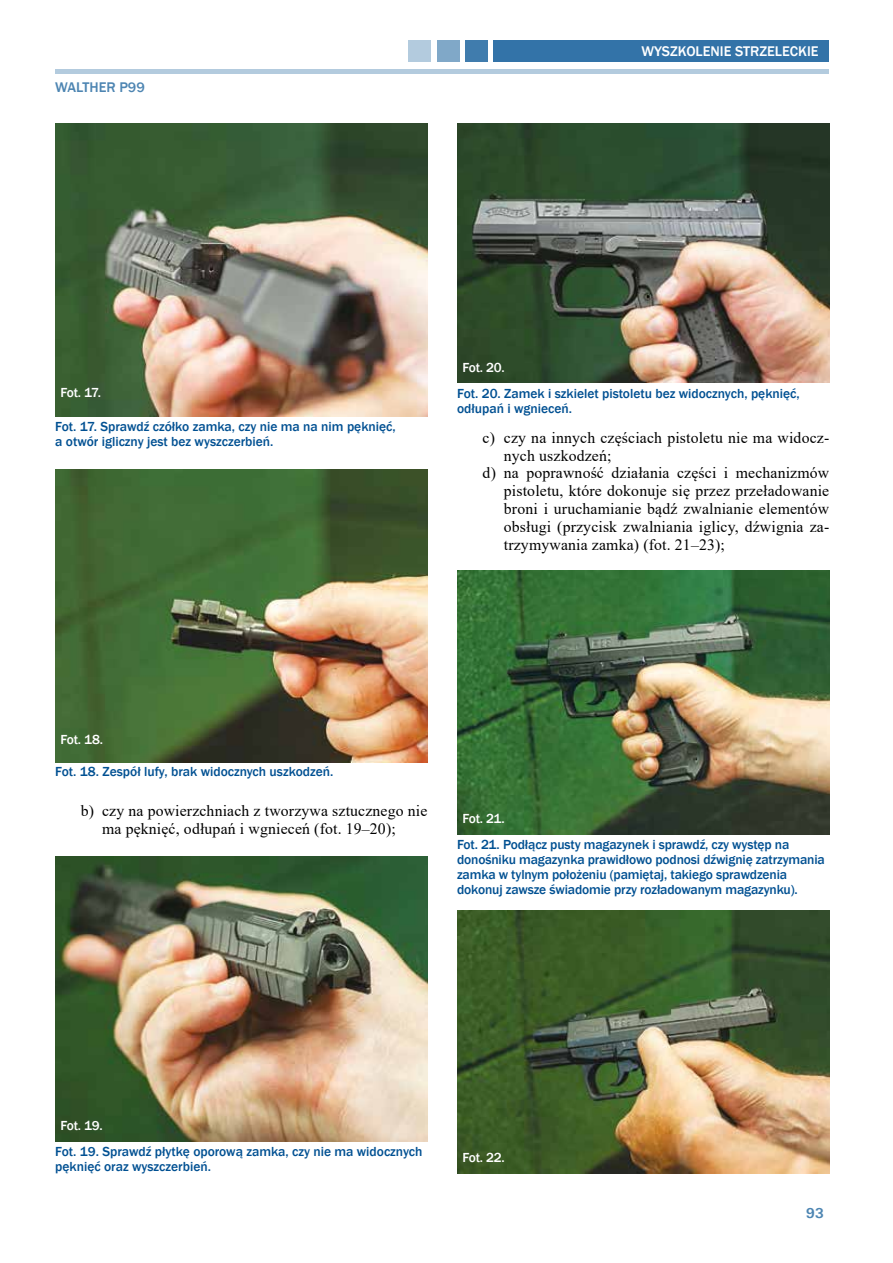
<style>
.page{position:relative;width:893px;height:1263px;background:#fff}
.page>*{position:absolute;margin:0;border:0;box-sizing:border-box;transform-origin:0 0}
.t1{font:15.75px/17.9px "Times New Roman";letter-spacing:.01em;color:#000}
.t2{font:500 14.4px "Franklin Gothic";color:#fff}
.t3{font:500 14.4px "Franklin Gothic";color:#4d85b2}
.t4{font:700 14.4px "Univers";color:#4d85b2}
.t5{font:500 13.5px/15px "Franklin Gothic";letter-spacing:-.005em;color:#005092}
.t6{font:500 13.5px "Franklin Gothic";letter-spacing:-.02em;color:#fff}
</style>
<div class="page">
<hr style="left:55px;top:70px;width:774px;height:4px;background:#b3cbde">
<div style="left:493px;top:41px;width:336px;height:21px;background:#3373a8"></div>
<div style="left:465px;top:41px;width:23px;height:21px;background:#407cad"></div>
<div style="left:437px;top:41px;width:22px;height:21px;background:#80a8c8"></div>
<div style="left:408px;top:41px;width:23px;height:21px;background:#b3cbde"></div>
<img style="left:55px;top:856px;width:372px;height:285px">
<img style="left:457px;top:123px;width:372px;height:260px">
<img style="left:457px;top:571px;width:372px;height:263px">
<img style="left:457px;top:910px;width:372px;height:264px">
<img style="left:55px;top:123px;width:372px;height:293px">
<img style="left:55px;top:469px;width:372px;height:294px">
<p class="t3" style="left:55px;top:78px;width:91px">WALTHER P99</p>
<p class="t2" style="left:642px;top:43px;width:179px">WYSZKOLENIE STRZELECKIE</p>
<p class="t6" style="left:61px;top:384px;width:42px">Fot. 17.</p>
<p class="t5" style="left:55px;top:419px;width:342px">Fot. 17. Sprawdź czółko zamka, czy nie ma na nim pęknięć, a otwór igliczny jest bez wyszczerbień.</p>
<p class="t6" style="left:462px;top:359px;width:44px">Fot. 20.</p>
<p class="t5" style="left:457px;top:386px;width:344px">Fot. 20. Zamek i szkielet pistoletu bez widocznych, pęknięć, odłupań i wgnieceń.</p>
<p class="t1" style="left:483px;top:428px;width:348px">c) czy na innych częściach pistoletu nie ma widocz-</p>
<p class="t1" style="left:504px;top:446px;width:109px">nych uszkodzeń;</p>
<p class="t1" style="left:483px;top:464px;width:348px">d) na poprawność działania części i mechanizmów</p>
<p class="t1" style="left:504px;top:481px;width:327px">pistoletu, które dokonuje się przez przeładowanie</p>
<p class="t1" style="left:504px;top:499px;width:327px">broni i uruchamianie bądź zwalnianie elementów</p>
<p class="t1" style="left:504px;top:517px;width:327px">obsługi (przycisk zwalniania iglicy, dźwignia za-</p>
<p class="t1" style="left:504px;top:535px;width:222px">trzymywania zamka) (fot. 21–23);</p>
<p class="t6" style="left:61px;top:731px;width:44px">Fot. 18.</p>
<p class="t5" style="left:55px;top:764px;width:280px">Fot. 18. Zespół lufy, brak widocznych uszkodzeń.</p>
<p class="t1" style="left:102px;top:801px;width:327px;text-indent:-21px">b) czy na powierzchniach z tworzywa sztucznego nie ma pęknięć, odłupań i wgnieceń (fot. 19–20);</p>
<p class="t6" style="left:462px;top:810px;width:44px">Fot. 21.</p>
<p class="t5" style="left:457px;top:837px;width:369px">Fot. 21. Podłącz pusty magazynek i sprawdź, czy występ na donośniku magazynka prawidłowo podnosi dźwignię zatrzymania zamka w tylnym położeniu (pamiętaj, takiego sprawdzenia dokonuj zawsze świadomie przy rozładowanym magazynku).</p>
<p class="t6" style="left:61px;top:1117px;width:44px">Fot. 19.</p>
<p class="t5" style="left:55px;top:1144px;width:369px">Fot. 19. Sprawdź płytkę oporową zamka, czy nie ma widocznych pęknięć oraz wyszczerbień.</p>
<p class="t6" style="left:462px;top:1149px;width:44px">Fot. 22.</p>
<p class="t4" style="left:806px;top:1204px;width:20px">93</p>
</div>
